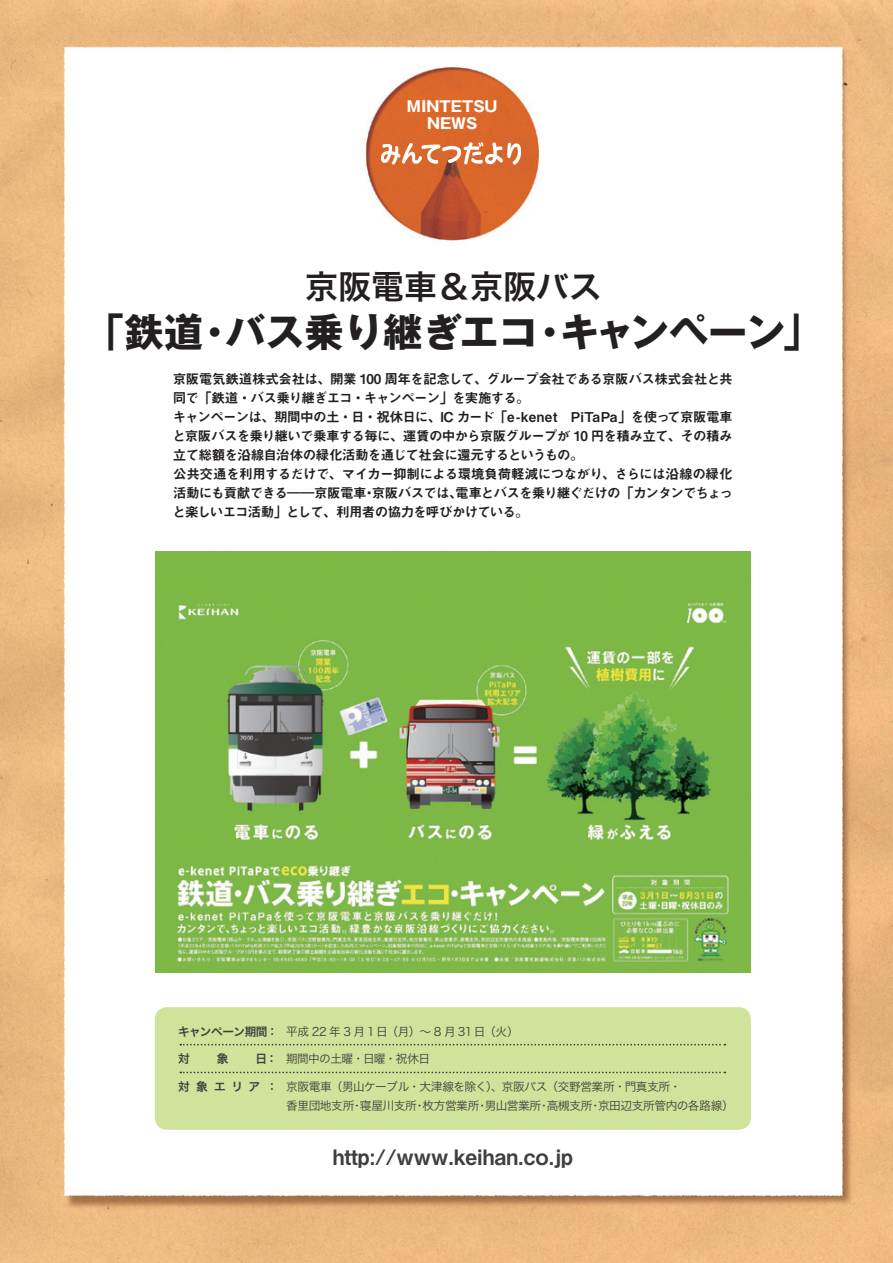
<style>
.page{position:relative;width:893px;height:1263px;background:#fff}
.page>*{position:absolute;margin:0;border:0;box-sizing:border-box;transform-origin:0 0}
.t1{font:700 39.3px "Gothic MB101 Pro";color:#231f20}
.t2{font:33px "Hira Kaku Pro W6";color:#231f20}
.t3{font:21.3px "Midashi Go Pro MB31";color:#3e3e3f}
.t4{font:700 14.85px "Gothic MB101 Pro";color:#fff}
.t5{font:13.65px/18.9px "Midashi Go Pro MB31";letter-spacing:-.055em;color:#231f20}
.t6{font:11.7px "Hira Kaku Pro W3";letter-spacing:-.035em;color:#3e3e3f}
.t7{font:11.7px "Hira Kaku Pro W6";letter-spacing:-.035em;color:#3e3e3f}
.t8{font:11.7px "Hira Kaku Pro W3";letter-spacing:-.055em;color:#3e3e3f}
</style>
<div class="page">
<img style="left:0;top:0;width:893px;height:1263px">
<div style="left:155px;top:1007px;width:596px;height:123px;background:#d0e39a;border-radius:12px"></div>
<svg style="left:380px;top:141px;width:141px;height:25px"></svg>
<img style="left:155px;top:552px;width:596px;height:420px">
<svg style="left:180px;top:1044px;width:545px;height:1px"></svg>
<svg style="left:180px;top:1071px;width:545px;height:2px"></svg>
<p class="t4" style="left:407px;top:94px;width:92px">MINTETSU</p>
<p class="t4" style="left:427px;top:111px;width:52px">NEWS</p>
<p class="t2" style="left:305px;top:256px;width:298px">京阪電車＆京阪バス</p>
<p class="t1" style="left:560px;top:299px;width:263px">キャンペーン「</p>
<p class="t1" style="left:85px;top:299px;width:119px">「鉄道</p>
<p class="t5" style="left:173px;top:368px;width:561px">京阪電気鉄道株式会社は、開業 100 周年を記念して、グループ会社である京阪バス株式会社と共同で「鉄道・バス乗り継ぎエコ・キャンペーン」を実施する。</p>
<p class="t5" style="left:172px;top:406px;width:562px;text-align:justify">キャンペーンは、期間中の土・日・祝休日に、IC カード「e-kenet　PiTaPa」を使って京阪電車と京阪バスを乗り継いで乗車する毎に、運賃の中から京阪グループが 10 円を積み立て、その積み立て総額を沿線自治体の緑化活動を通じて社会に還元するというもの。</p>
<p class="t5" style="left:173px;top:463px;width:562px">公共交通を利用するだけで、マイカー抑制による環境負荷軽減につながり、さらには沿線の緑化活動にも貢献できる――京阪電車京阪バスでは電車とバスを乗り継ぐだけの「カンタンでちょっ</p>
<p class="t1" style="left:226px;top:299px;width:314px">バス乗り継ぎエコ</p>
<p class="t1" style="left:195px;top:299px;width:41px">・</p>
<p class="t1" style="left:530px;top:299px;width:41px">・</p>
<p class="t5" style="left:172px;top:482px;width:358px;text-indent:190px">・<br>と楽しいエコ活動」として、利用者の協力を呼びかけている。</p>
<p class="t5" style="left:449px;top:482px;width:15px">、</p>
<p class="t7" style="left:178px;top:1021px;width:102px">キャンペーン期間：</p>
<p class="t6" style="left:286px;top:1021px;width:234px">平成 22 年 3 月 1 日（月）～ 8 月 31 日（火(</p>
<p class="t7" style="left:178px;top:1048px;width:101px">対　　象　 　日：</p>
<p class="t8" style="left:286px;top:1048px;width:145px">期間中の土曜・日曜・祝休日</p>
<p class="t7" style="left:178px;top:1076px;width:84px">対象エリア</p>
<p class="t7" style="left:266px;top:1076px;width:13px">：</p>
<p class="t6" style="left:286px;top:1076px;width:397px">京阪電車（男山ケーブル・大津線を除く）、京阪バス（交野営業所・門真支所・</p>
<p class="t6" style="left:598px;top:1095px;width:137px">京田辺支所管内の各路線(</p>
<p class="t6" style="left:360px;top:1095px;width:58px">寝屋川支所</p>
<p class="t6" style="left:422px;top:1095px;width:58px">枚方営業所</p>
<p class="t6" style="left:485px;top:1095px;width:58px">男山営業所</p>
<p class="t6" style="left:547px;top:1095px;width:47px">高槻支所</p>
<p class="t6" style="left:286px;top:1095px;width:70px">香里団地支所</p>
<p class="t3" style="left:333px;top:1140px;width:242px">http://www.keihan.co j p.</p>
<p class="t6" style="left:351px;top:1095px;width:13px">・</p>
<p class="t6" style="left:414px;top:1095px;width:13px">・</p>
<p class="t6" style="left:476px;top:1095px;width:13px">・</p>
<p class="t6" style="left:538px;top:1095px;width:13px">・</p>
<p class="t6" style="left:589px;top:1095px;width:13px">・</p>
</div>
